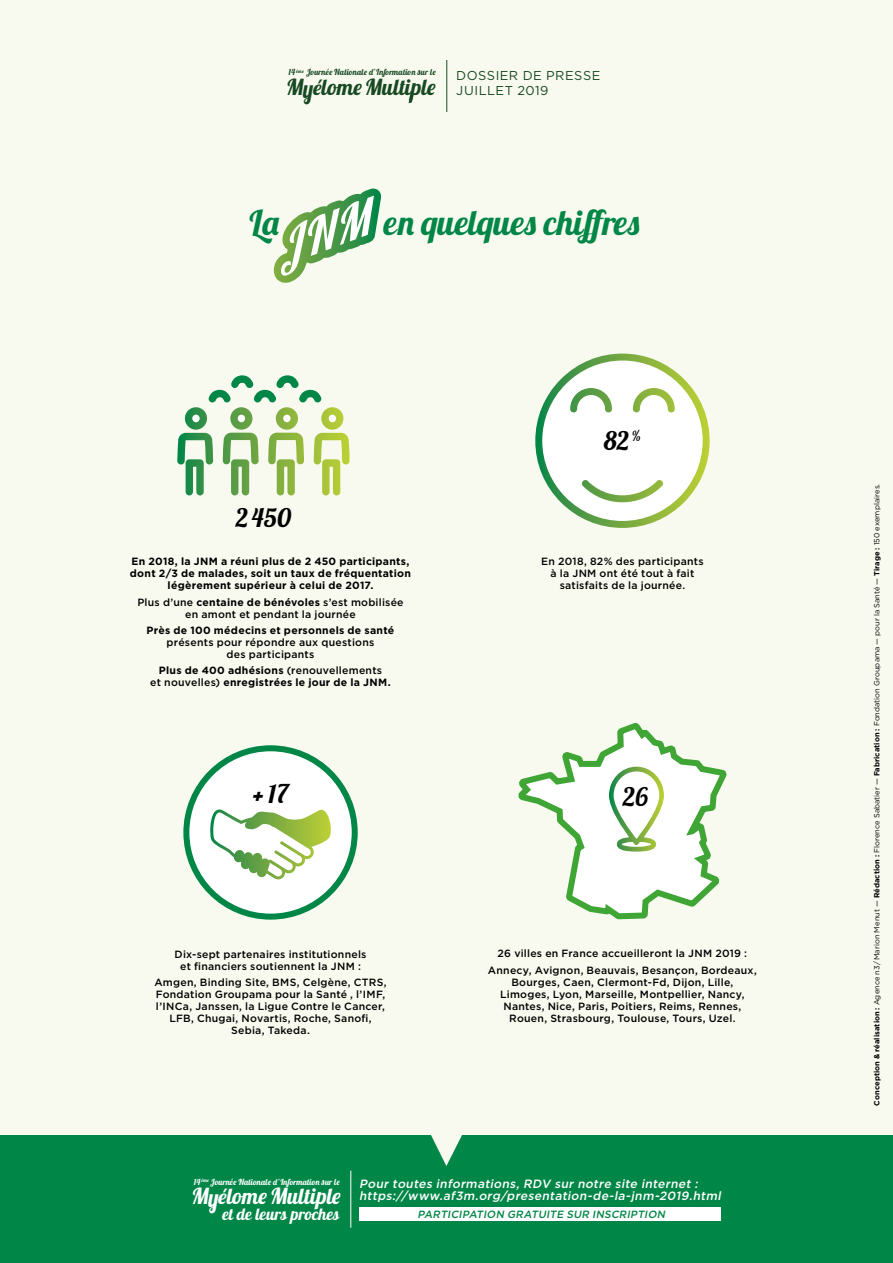
<style>
.page{position:relative;width:893px;height:1263px;background:#fff}
.page>*{position:absolute;margin:0;border:0;box-sizing:border-box;transform-origin:0 0}
.t1{font:34.5px "Lobster 1.4";letter-spacing:.03em;color:#008647}
.t2{font:25.5px "Lobster 1.4";letter-spacing:.01em;color:#000}
.t3{font:22.05px "Lobster 1.4";letter-spacing:.05em;color:#fff}
.t4{font:22.05px "Lobster 1.4";color:#174922}
.t5{font:16.65px "Lobster 1.4";letter-spacing:.01em;color:#fff}
.t6{font:12.9px/14.5px "Gotham";letter-spacing:.04em;color:#174922}
.t7{font:italic 500 12px/12px "Gotham";color:#fff}
.t8{font:500 10.5px/12px "Gotham";letter-spacing:.025em;color:#000;text-align:center}
.t9{font:700 10.5px/12px "Gotham";letter-spacing:.025em;color:#000;text-align:center}
.t10{font:italic 500 10.5px "Gotham";color:#008647}
.t11{font:8.4px "Lobster 1.4";letter-spacing:.05em;color:#fff}
.t12{font:8.4px "Lobster 1.4";letter-spacing:.005em;color:#174922}
.t13{font:7.5px "Gotham";letter-spacing:.005em;color:#000}
.s1{font-size:9.45px}
.s2{font-size:25.5px}
.s3{font-size:20.7px}
.s4{font-weight:700}
.s5{font-weight:500}
</style>
<div class="page">
<div style="left:0;top:0;width:893px;height:1135px;background:#f9faef"></div>
<div style="left:0;top:1135px;width:893px;height:128px;background:#008647"></div>
<svg style="left:273px;top:188px;width:108px;height:730px"></svg>
<svg style="left:281px;top:196px;width:93px;height:81px"></svg>
<svg style="left:431px;top:1135px;width:31px;height:31px"></svg>
<hr style="left:351px;top:1171px;width:1px;height:57px;background:#fff">
<div style="left:359px;top:1207px;width:362px;height:13px;background:#fff"></div>
<div style="left:186px;top:748px;width:169px;height:169px;background:#fff;border-radius:50%"></div>
<div style="left:183px;top:745px;width:175px;height:175px;border:6px solid #008647;border-radius:50%"></div>
<svg style="left:210px;top:809px;width:121px;height:70px"></svg>
<svg style="left:521px;top:726px;width:203px;height:190px"></svg>
<svg style="left:177px;top:375px;width:173px;height:120px"></svg>
<svg style="left:535px;top:354px;width:175px;height:174px"></svg>
<svg style="left:409px;top:93px;width:5px;height:10px"></svg>
<hr style="left:446px;top:60px;width:1px;height:52px;background:#174922">
<p class="t12" style="left:289px;top:67px;width:149px">14 <sup>ème</sup> Journée Nationale d’Information <span class="s1">s</span>ur le</p>
<h3 class="t4" style="left:286px;top:73px;width:151px">M<span class="s2">y</span><span class="s3">é</span>lome Multiple</h3>
<p class="t6" style="left:456px;top:68px;width:146px">DOSSIER DE PRESSE<br>JUILLET 2019</p>
<h1 class="t1" style="left:249px;top:201px;width:31px">La</h1>
<h1 class="t1" style="left:384px;top:201px;width:257px">en quelques chiffres</h1>
<h2 class="t2" style="left:236px;top:501px;width:57px">2 450</h2>
<p class="t9" style="left:130px;top:556px;width:283px">En 2018, la JNM a réuni plus de 2 450 participants, dont 2/3 de malades, soit un taux de fréquentation légèrement supérieur à celui de 2017.</p>
<p class="t8" style="left:137px;top:596px;width:268px">Plus d’une <span class="s4">centaine de bénévoles</span> s’est mobilisée en amont et pendant la journée</p>
<p class="t9" style="left:147px;top:624px;width:249px">Près de 100 médecins et personnels de santé</p>
<p class="t8" style="left:167px;top:636px;width:209px">présents pour répondre aux questions des participants</p>
<p class="t9" style="left:150px;top:664px;width:242px">Plus de 400 adhésions <span class="s5">(renouvellements<br>et nouvelles)</span> enregistrées le jour de la JNM.</p>
<h2 class="t2" style="left:252px;top:778px;width:39px">+17</h2>
<p class="t8" style="left:175px;top:948px;width:193px">Dix-sept partenaires institutionnels et financiers soutiennent la JNM :</p>
<p class="t8" style="left:154px;top:976px;width:234px">Amgen, Binding Site, BMS, Celgène, CTRS, Fondation Groupama pour la Santé , l’IMF, l’INCa, Janssen, la Ligue Contre le Cancer, LFB, Chugai, Novartis, Roche, Sanofi, Sebia, Takeda.</p>
<h2 class="t2" style="left:604px;top:424px;width:38px">82 <sup>%</sup></h2>
<p class="t8" style="left:541px;top:555px;width:164px">En 2018, 82% des participants à la JNM ont été tout à fait satisfaits de la journée.</p>
<h2 class="t2" style="left:623px;top:780px;width:27px">26</h2>
<p class="t8" style="left:488px;top:945px;width:270px;line-height:16.2px">26 villes en France accueilleront la JNM 2019 :<br>Annecy, Avignon, Beauvais, Besançon, Bordeaux,</p>
<p class="t8" style="left:500px;top:976px;width:246px">Bourges, Caen, Clermont-Fd, Dijon, Lille, Limoges, Lyon, Marseille, Montpellier, Nancy, Nantes, Nice, Paris, Poitiers, Reims, Rennes, Rouen, Strasbourg, Toulouse, Tours, Uzel.</p>
<p class="t11" style="left:194px;top:1176px;width:148px">14 <sup>ème</sup> Journée Nationale d’Information <span class="s1">s</span>ur le</p>
<h3 class="t3" style="left:191px;top:1182px;width:151px">M<span class="s2">y</span><span class="s3">é</span>lome Multiple</h3>
<p class="t7" style="left:359px;top:1178px;width:366px">Pour toutes informations, RDV sur notre site internet : https://www.af3m.org/presentation-de-la-jnm-2019.html</p>
<h3 class="t5" style="left:222px;top:1204px;width:118px">et de leurs proches</h3>
<p class="t10" style="left:418px;top:1207px;width:252px">PARTICIPATION GRATUITE SUR INSCRIPTION</p>
<p class="t13" style="left:872px;top:1106px;width:623px;rotate:-90deg"><span class="s4">Conception &amp; réalisation :</span> Agence n3 / Marion Menut — <span class="s4">Rédaction :</span> Florence Sabatier — <span class="s4">Fabrication :</span> Fondation Groupama — pour la Santé — <span class="s4">Tirage :</span> 150 exemplaires.</p>
</div>
